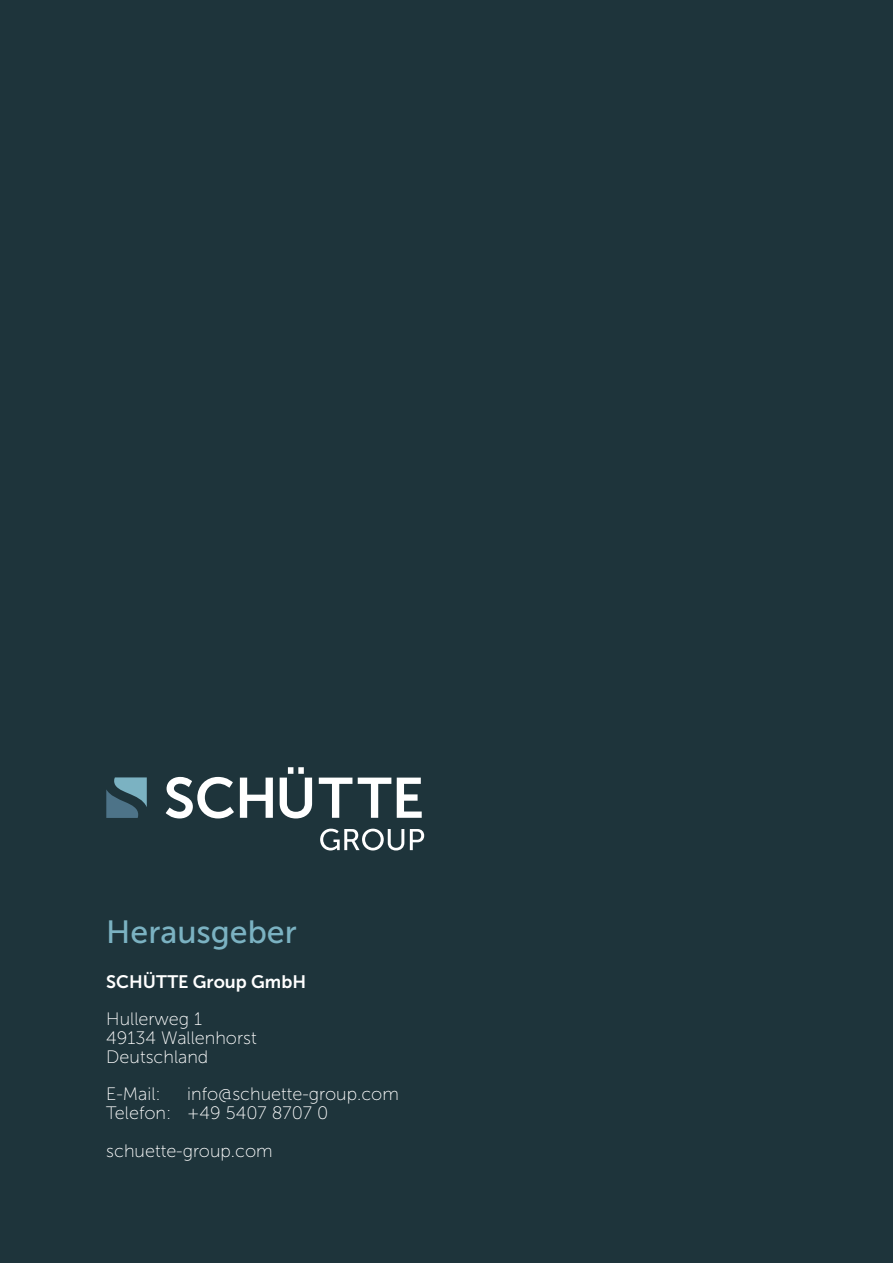
<style>
.page{position:relative;width:893px;height:1263px;background:#1e343b}
.page>*{position:absolute;margin:0;border:0;box-sizing:border-box;transform-origin:0 0}
.t1{font:32.1px "Museo Sans 500";color:#7bb2c2}
.t2{font:18px/18.8px "Museo Sans 100";color:#fff}
.t3{font:18px "Museo Sans 700";color:#fff}
</style>
<div class="page">
<svg style="left:166px;top:777px;width:68px;height:41px"></svg>
<svg style="left:240px;top:777px;width:33px;height:41px"></svg>
<svg style="left:280px;top:767px;width:32px;height:51px"></svg>
<svg style="left:319px;top:777px;width:33px;height:41px"></svg>
<svg style="left:358px;top:777px;width:33px;height:41px"></svg>
<svg style="left:397px;top:777px;width:25px;height:41px"></svg>
<svg style="left:106px;top:777px;width:41px;height:41px"></svg>
<svg style="left:320px;top:829px;width:84px;height:21px"></svg>
<svg style="left:410px;top:829px;width:14px;height:21px"></svg>
<h1 class="t1" style="left:106px;top:914px;width:192px">Herausgeber</h1>
<p class="t3" style="left:106px;top:972px;width:201px">SCHÜTTE Group GmbH</p>
<p class="t2" style="left:106px;top:1010px;width:152px">Hullerweg 1<br>49134 Wallenhorst<br>Deutschland</p>
<p class="t2" style="left:106px;top:1085px;width:56px">E-Mail:</p>
<p class="t2" style="left:106px;top:1085px;width:294px;text-indent:81px">info@schuette-group.com<br>Telefon: +49 5407 8707 0</p>
<p class="t2" style="left:106px;top:1141px;width:168px">schuette-group.com</p>
</div>
